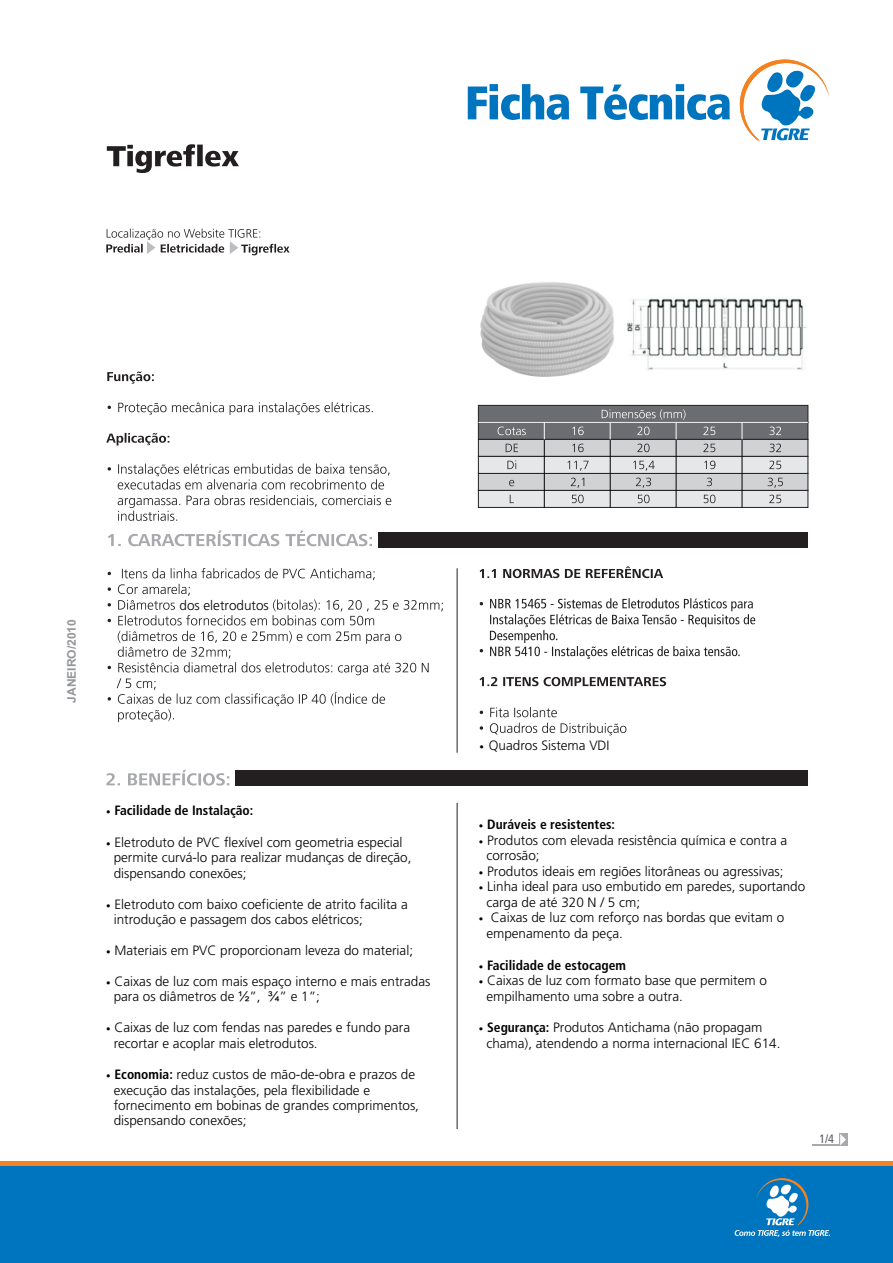
<style>
.page{position:relative;width:893px;height:1263px;background:#fff}
.page>*{position:absolute;margin:0;border:0;box-sizing:border-box;transform-origin:0 0}
.t1{font:300 13.5px/15.5px "Frutiger";color:#010202}
.t2{font:700 condensed 13.5px "Frutiger 67";color:#010202}
.t3{font:condensed 12.15px "Frutiger 57";color:#57585a}
.t4{font:700 11.85px "Arial";color:#939598}
.s1{font-family:"Frutiger";font-weight:300;font-stretch:normal;font-size:9px}
.s2{font-size:9px}
.s3{font-family:"Arial";font-weight:400}
.s4{font-family:"Frutiger 67";font-weight:700;font-stretch:condensed}
</style>
<div class="page">
<img style="left:480px;top:282px;width:134px;height:95px">
<svg style="left:106px;top:371px;width:285px;height:150px"></svg>
<svg style="left:107px;top:144px;width:132px;height:29px"></svg>
<svg style="left:108px;top:531px;width:264px;height:15px"></svg>
<div style="left:378px;top:532px;width:430px;height:16px;background:#231f20"></div>
<svg style="left:468px;top:60px;width:361px;height:80px"></svg>
<svg style="left:106px;top:770px;width:123px;height:15px"></svg>
<div style="left:236px;top:770px;width:572px;height:15px;background:#231f20"></div>
<hr style="left:457px;top:803px;width:1px;height:326px;background:#231f20">
<svg style="left:106px;top:229px;width:184px;height:26px"></svg>
<img style="left:627px;top:298px;width:180px;height:72px">
<svg style="left:478px;top:405px;width:330px;height:103px"></svg>
<svg style="left:456px;top:566px;width:207px;height:156px"></svg>
<svg style="left:480px;top:677px;width:186px;height:58px"></svg>
<hr style="left:457px;top:568px;width:1px;height:185px;background:#231f20">
<svg style="left:490px;top:598px;width:265px;height:61px"></svg>
<svg style="left:108px;top:568px;width:335px;height:154px"></svg>
<div style="left:0;top:1165px;width:893px;height:98px;background:#0075bf"></div>
<hr style="left:0;top:1161px;width:893px;height:4px;background:#f58220">
<svg style="left:735px;top:1178px;width:95px;height:59px"></svg>
<div style="left:839px;top:1133px;width:8px;height:13px;background:#a8a9ad"></div>
<svg style="left:840px;top:1134px;width:6px;height:11px"></svg>
<hr style="left:812px;top:1144px;width:28px;height:2px;background:#a8a9ad">
<p class="t4" style="left:67px;top:703px;width:85px;rotate:-90deg">JANEIRO/2010</p>
<p class="t1" style="left:180px;top:597px;width:91px">dos eletrodutos</p>
<p class="t2" style="left:106px;top:805px;width:149px"><span class="s1">•</span> Facilidade de Instalação:</p>
<p class="t1" style="left:114px;top:834px;width:299px;text-indent:-7px"><span class="s2">•</span> Eletroduto de PVC flexível com geometria especial permite curvá-lo para realizar mudanças de direção, dispensando conexões;</p>
<p class="t1" style="left:114px;top:896px;width:296px;text-indent:-7px"><span class="s2">•</span> Eletroduto com baixo coeficiente de atrito facilita a introdução e passagem dos cabos elétricos;</p>
<p class="t1" style="left:106px;top:943px;width:308px"><span class="s2">•</span> Materiais em PVC proporcionam leveza do material;</p>
<p class="t1" style="left:114px;top:973px;width:318px;text-indent:-7px"><span class="s2">•</span> Caixas de luz com mais espaço interno e mais entradas para os diâmetros de <span class="s3">½</span>”, <span class="s3">¾</span>” e 1”;</p>
<p class="t1" style="left:114px;top:1020px;width:298px;text-indent:-7px"><span class="s2">•</span> Caixas de luz com fendas nas paredes e fundo para recortar e acoplar mais eletrodutos.</p>
<p class="t1" style="left:114px;top:1067px;width:307px;text-indent:-7px"><span class="s2">•</span> <span class="s4">Economia:</span> reduz custos de mão-de-obra e prazos de execução das instalações, pela flexibilidade e fornecimento em bobinas de grandes comprimentos, dispensando conexões;</p>
<p class="t1" style="left:479px;top:737px;width:132px"><span class="s2">•</span> Quadros Sistema VDI</p>
<p class="t2" style="left:479px;top:819px;width:138px"><span class="s1">•</span> Duráveis e resistentes:</p>
<p class="t1" style="left:486px;top:833px;width:302px;text-indent:-7px"><span class="s2">•</span> Produtos com elevada resistência química e contra a corrosão;</p>
<p class="t1" style="left:479px;top:863px;width:306px"><span class="s2">•</span> Produtos ideais em regiões litorâneas ou agressivas;</p>
<p class="t1" style="left:486px;top:879px;width:320px;text-indent:-7px"><span class="s2">•</span> Linha ideal para uso embutido em paredes, suportando carga de até 320 N / 5 cm;</p>
<p class="t1" style="left:486px;top:910px;width:299px;text-indent:-7px"><span class="s2">•</span> Caixas de luz com reforço nas bordas que evitam o empenamento da peça.</p>
<p class="t2" style="left:479px;top:959px;width:149px"><span class="s1">•</span> Facilidade de estocagem</p>
<p class="t1" style="left:486px;top:973px;width:282px;text-indent:-7px"><span class="s2">•</span> Caixas de luz com formato base que permitem o empilhamento uma sobre a outra.</p>
<p class="t1" style="left:486px;top:1019px;width:296px;text-indent:-7px"><span class="s2">•</span> <span class="s4">Segurança:</span> Produtos Antichama (não propagam chama), atendendo a norma internacional IEC 614.</p>
<p class="t3" style="left:819px;top:1134px;width:16px">1/4</p>
</div>
